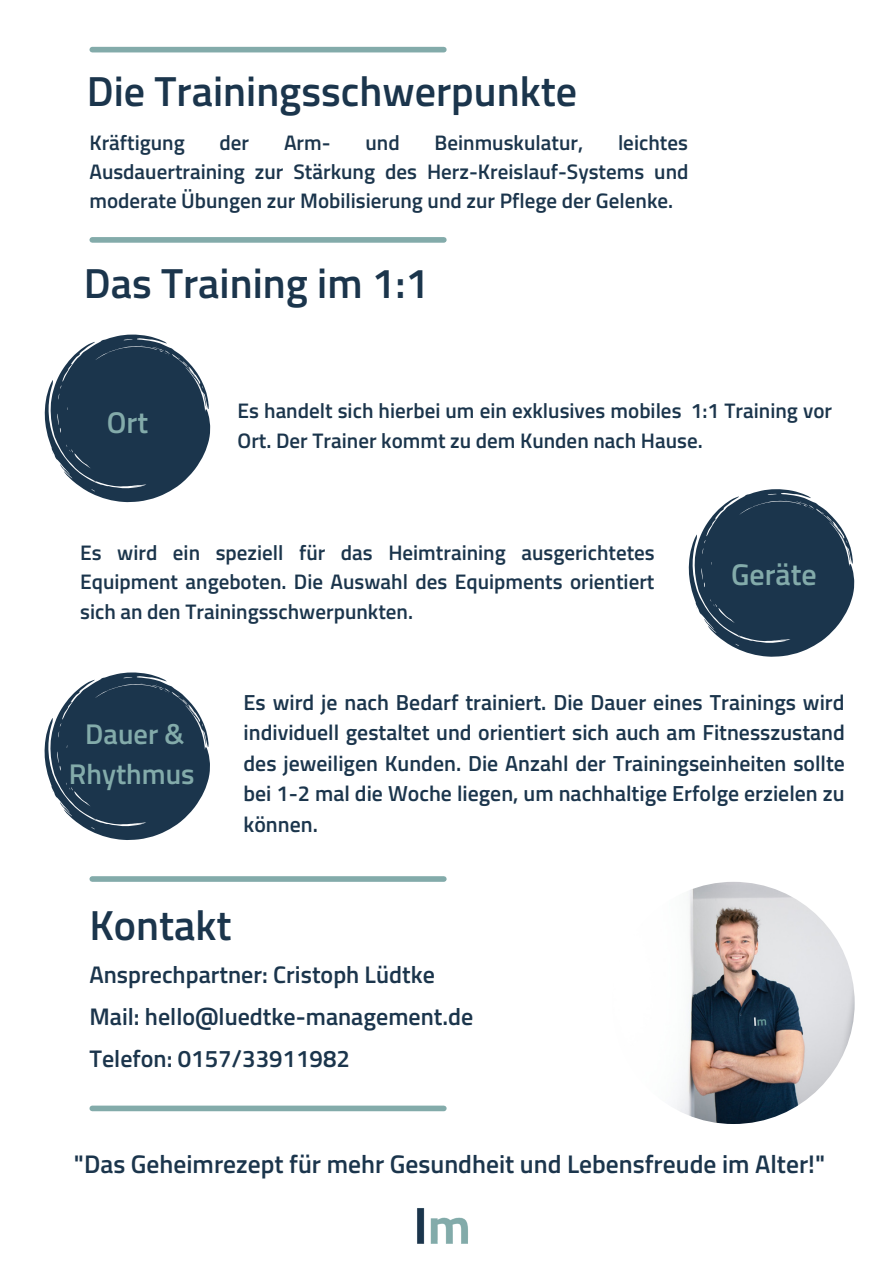
<style>
.page{position:relative;width:894px;height:1264px;background:#fff}
.page>*{position:absolute;margin:0;border:0;box-sizing:border-box;transform-origin:0 0}
.t1{font:600 42px "Titillium Web";color:#1b354c}
.t2{font:600 30px "Titillium Web";color:#83abaa}
.t3{font:600 28.5px "Titillium Web";color:#83abaa}
.t4{font:600 25.5px "Titillium Web";color:#1b354c}
.t5{font:600 24px "Titillium Web";color:#1b354c}
.t6{font:600 21.75px/30.5px "Titillium Web";color:#1b354c;text-align:justify}
.t7{font:600 21px/29.2px "Titillium Web";color:#1b354c;text-align:justify}
</style>
<div class="page">
<div style="left:92px;top:47px;width:351px;height:5px;background:#83abaa"></div>
<div style="left:92px;top:237px;width:351px;height:6px;background:#83abaa"></div>
<svg style="left:45px;top:334px;width:165px;height:168px"></svg>
<svg style="left:688px;top:489px;width:166px;height:168px"></svg>
<svg style="left:44px;top:672px;width:166px;height:168px"></svg>
<div style="left:92px;top:876px;width:351px;height:5px;background:#83abaa"></div>
<img style="left:417px;top:1208px;width:51px;height:36px">
<img style="left:612px;top:881px;width:242px;height:242px;border-radius:50%">
<div style="left:92px;top:1105px;width:351px;height:6px;background:#83abaa"></div>
<p class="t1" style="left:87px;top:58px;width:491px">Die Trainingsschwerpunkte</p>
<p class="t7" style="left:89px;top:127px;width:97px">Kräftigung</p>
<p class="t7" style="left:219px;top:127px;width:31px">der</p>
<p class="t7" style="left:284px;top:127px;width:48px">Arm-</p>
<p class="t7" style="left:365px;top:127px;width:36px">und</p>
<p class="t7" style="left:434px;top:127px;width:150px">Beinmuskulatur,</p>
<p class="t7" style="left:89px;top:127px;width:600px;text-indent:528px">leichtes Ausdauertraining zur Stärkung des Herz-Kreislauf-Systems und moderate Übungen zur Mobilisierung und zur Pflege der Gelenke.</p>
<p class="t1" style="left:84px;top:250px;width:346px">Das Training im 1:1</p>
<p class="t2" style="left:107px;top:399px;width:43px">Ort</p>
<p class="t7" style="left:237px;top:396px;width:596px">Es handelt sich hierbei um ein exklusives mobiles 1:1 Training vor<br>Ort. Der Trainer kommt zu dem Kunden nach Hause.</p>
<p class="t7" style="left:80px;top:537px;width:576px">Es wird ein speziell für das Heimtraining ausgerichtetes Equipment angeboten. Die Auswahl des Equipments orientiert sich an den Trainingsschwerpunkten.</p>
<p class="t2" style="left:730px;top:551px;width:87px">Geräte</p>
<p class="t3" style="left:85px;top:712px;width:101px">Dauer &amp;</p>
<p class="t3" style="left:69px;top:751px;width:127px">Rhythmus</p>
<p class="t6" style="left:243px;top:686px;width:602px">Es wird je nach Bedarf trainiert. Die Dauer eines Trainings wird individuell gestaltet und orientiert sich auch am Fitnesszustand des jeweiligen Kunden. Die Anzahl der Trainingseinheiten sollte bei 1-2 mal die Woche liegen, um nachhaltige Erfolge erzielen zu können.</p>
<p class="t1" style="left:89px;top:892px;width:144px">Kontakt</p>
<p class="t5" style="left:89px;top:955px;width:347px">Ansprechpartner: Cristoph Lüdtke</p>
<p class="t5" style="left:89px;top:998px;width:385px">Mail: hello@luedtke-management.de</p>
<p class="t5" style="left:89px;top:1039px;width:262px">Telefon: 0157/33911982</p>
<p class="t4" style="left:74px;top:1143px;width:752px">"Das Geheimrezept für mehr Gesundheit und Lebensfreude im Alter!"</p>
</div>
